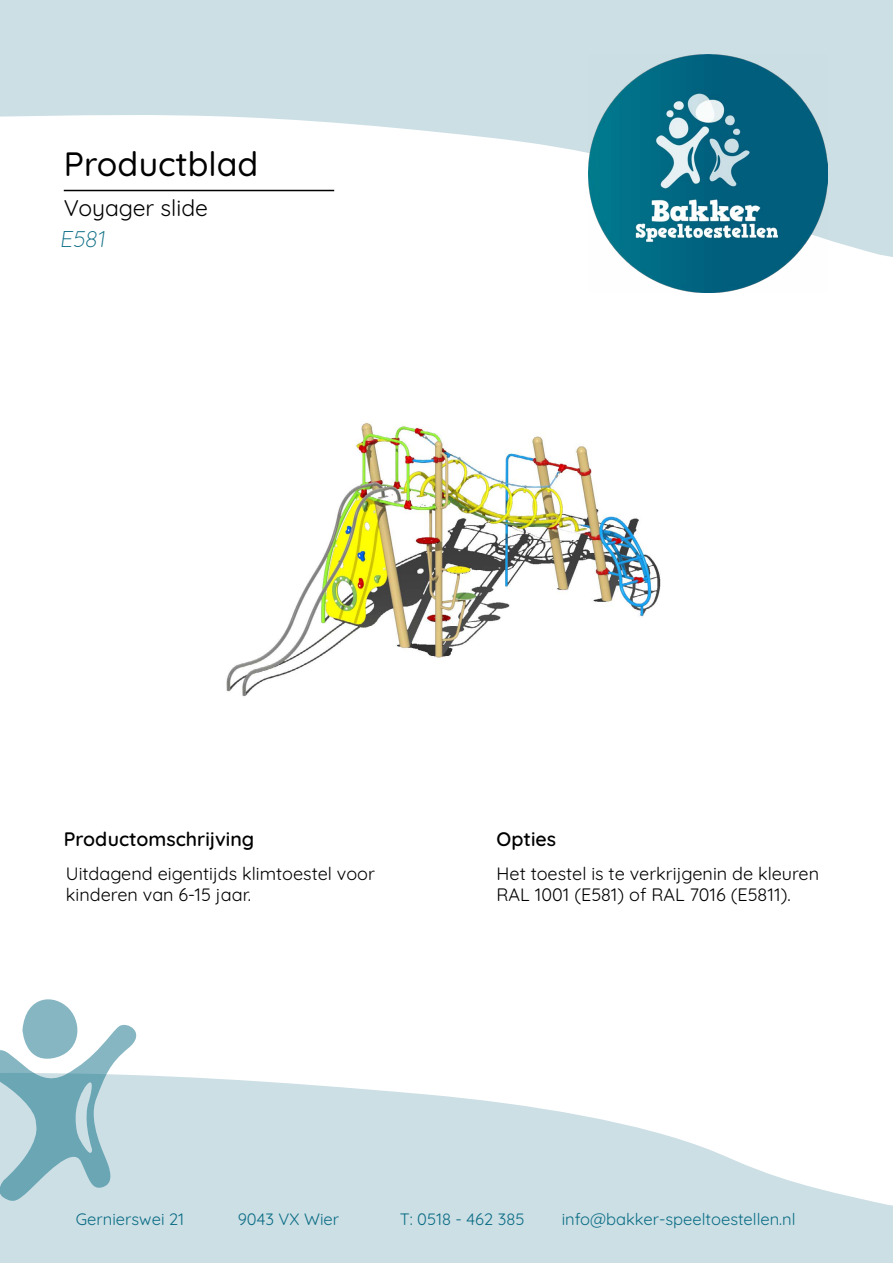
<style>
.page{position:relative;width:893px;height:1263px;background:#fff}
.page>*{position:absolute;margin:0;border:0;box-sizing:border-box;transform-origin:0 0}
.t1{font:500 33.75px "Quicksand";color:#000}
.t2{font:22.8px "Quicksand";color:#000}
.t3{font:300 22.8px "Quicksand";color:#0b6d85}
.t4{font:600 19.5px "Quicksand";color:#000}
.t5{font:18px/21.6px "Quicksand";color:#000}
.t6{font:16.5px "Quicksand";color:#0b6d85}
</style>
<div class="page">
<svg style="left:0;top:0;width:893px;height:257px;fill:#ccdfe5"></svg>
<img style="left:589px;top:54px;width:238px;height:238px">
<svg style="left:0;top:1075px;width:893px;height:188px;fill:#ccdfe5"></svg>
<svg style="left:0;top:999px;width:136px;height:202px"></svg>
<hr style="left:64px;top:190px;width:270px;height:1px;background:#000">
<img style="left:226px;top:422px;width:435px;height:275px">
<h1 class="t1" style="left:64px;top:138px;width:196px">Productblad</h1>
<p class="t2" style="left:64px;top:191px;width:146px">Voyager slide</p>
<p class="t3" style="left:60px;top:221px;width:51px">E581</p>
<p class="t4" style="left:64px;top:823px;width:192px">Productomschrijving</p>
<p class="t4" style="left:497px;top:823px;width:61px">Opties</p>
<p class="t5" style="left:66px;top:861px;width:311px">Uitdagend eigentijds klimtoestel voor kinderen van 6-15 jaar.</p>
<p class="t5" style="left:497px;top:861px;width:324px">Het toestel is te verkrijgenin de kleuren<br>RAL 1001 (E581) of RAL 7016 (E5811).</p>
<p class="t6" style="left:76px;top:1207px;width:110px">Gernierswei 21</p>
<p class="t6" style="left:238px;top:1207px;width:103px">9043 VX Wier</p>
<p class="t6" style="left:400px;top:1207px;width:126px">T: 0518 - 462 385</p>
<p class="t6" style="left:562px;top:1207px;width:235px">info@bakker-speeltoestellen.nl</p>
</div>
